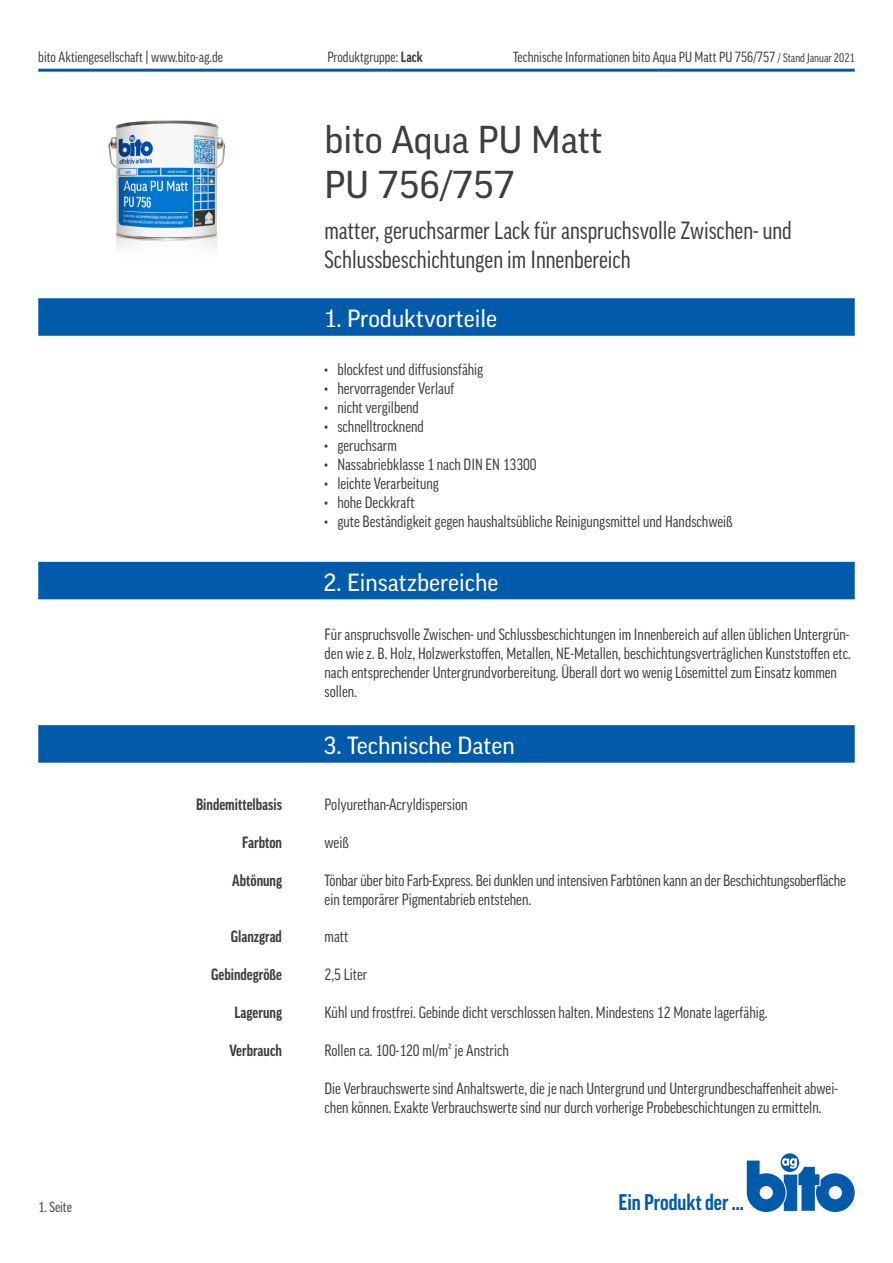
<style>
.page{position:relative;width:893px;height:1263px;background:#fff}
.page>*{position:absolute;margin:0;border:0;box-sizing:border-box;transform-origin:0 0}
.Headline{font:37.5px/45px "Good Pro";color:#3e3e3f}
.Subline{font:condensed 24px/28.8px "Good Pro";color:#3e3e3f}
.blauer_Balken{font:24px "Good Pro";color:#fff}
.t1{font:700 condensed 21.9px "Good Pro";color:#015aaa}
.Inhalt{font:condensed 15.75px/18.9px "Good Pro";color:#3e3e3f}
.Auflistung{font:700 condensed 15.75px "Good Pro";color:#3e3e3f}
.t2{font:condensed 14.25px "Good Pro";color:#3e3e3f}
.s1{font-weight:700}
.s2{font-size:12px}
</style>
<div class="page">
<hr style="left:38px;top:69px;width:817px;height:3px;background:#015aaa">
<svg style="left:781px;top:1153px;width:18px;height:19px"></svg>
<svg style="left:747px;top:1158px;width:108px;height:54px"></svg>
<div style="left:38px;top:562px;width:817px;height:37px;background:#015aaa"></div>
<div style="left:38px;top:725px;width:817px;height:38px;background:#015aaa"></div>
<div style="left:38px;top:298px;width:817px;height:38px;background:#015aaa"></div>
<img style="left:108px;top:120px;width:118px;height:128px">
<p class="t2" style="left:38px;top:49px;width:186px">bito Aktiengesellschaft | www.bito-ag.de</p>
<p class="t2" style="left:327px;top:49px;width:97px">Produktgruppe: <span class="s1">Lack</span></p>
<p class="t2" style="left:513px;top:49px;width:343px">Technische Informationen bito Aqua PU Matt PU 756/757 <span class="s2">/ Stand Januar 2021</span></p>
<p class="Headline" style="left:325px;top:117px;width:280px">bito Aqua PU Matt<br>PU 756/757</p>
<p class="Subline" style="left:325px;top:216px;width:469px">matter, geruchsarmer Lack für anspruchsvolle Zwischen- und<br>Schlussbeschichtungen im Innenbereich</p>
<p class="blauer_Balken" style="left:323px;top:305px;width:175px">1. Produktvorteile</p>
<p class="Inhalt" style="left:325px;top:360px;width:160px">• blockfest und diffusionsfähig</p>
<p class="Inhalt" style="left:325px;top:379px;width:131px">• hervorragender Verlauf</p>
<p class="Inhalt" style="left:325px;top:398px;width:96px">• nicht vergilbend</p>
<p class="Inhalt" style="left:325px;top:417px;width:101px">• schnelltrocknend</p>
<p class="Inhalt" style="left:325px;top:436px;width:74px">• geruchsarm</p>
<p class="Inhalt" style="left:325px;top:455px;width:214px">• Nassabriebklasse 1 nach DIN EN 13300</p>
<p class="Inhalt" style="left:325px;top:474px;width:116px">• leichte Verarbeitung</p>
<p class="Inhalt" style="left:325px;top:493px;width:92px">• hohe Deckkraft</p>
<p class="Inhalt" style="left:325px;top:511px;width:410px">• gute Beständigkeit gegen haushaltsübliche Reinigungsmittel und Handschweiß</p>
<p class="blauer_Balken" style="left:323px;top:568px;width:177px">2. Einsatzbereiche</p>
<p class="Inhalt" style="left:325px;top:625px;width:528px">Für anspruchsvolle Zwischen- und Schlussbeschichtungen im Innenbereich auf allen üblichen Untergrün&shy;den wie z. B. Holz, Holzwerkstoffen, Metallen, NE-Metallen, beschichtungsverträglichen Kunststoffen etc. nach entsprechender Untergrundvorbereitung. Überall dort wo wenig Lösemittel zum Einsatz kommen sollen.</p>
<p class="Auflistung" style="left:196px;top:796px;width:88px">Bindemittelbasis</p>
<p class="Auflistung" style="left:242px;top:833px;width:41px">Farbton</p>
<p class="Auflistung" style="left:232px;top:871px;width:51px">Abtönung</p>
<p class="Auflistung" style="left:231px;top:928px;width:53px">Glanzgrad</p>
<p class="Auflistung" style="left:211px;top:966px;width:72px">Gebindegröße</p>
<p class="Auflistung" style="left:235px;top:1003px;width:49px">Lagerung</p>
<p class="Auflistung" style="left:230px;top:1041px;width:54px">Verbrauch</p>
<p class="blauer_Balken" style="left:323px;top:732px;width:193px">3. Technische Daten</p>
<p class="Inhalt" style="left:325px;top:795px;width:144px">Polyurethan-Acryldispersion</p>
<p class="Inhalt" style="left:325px;top:833px;width:26px">weiß</p>
<p class="Inhalt" style="left:325px;top:871px;width:523px">Tönbar über bito Farb-Express. Bei dunklen und intensiven Farbtönen kann an der Beschichtungsoberfläche ein temporärer Pigmentabrieb entstehen.</p>
<p class="Inhalt" style="left:325px;top:927px;width:25px">matt</p>
<p class="Inhalt" style="left:325px;top:965px;width:44px">2,5 Liter</p>
<p class="Inhalt" style="left:325px;top:1003px;width:445px">Kühl und frostfrei. Gebinde dicht verschlossen halten. Mindestens 12 Monate lagerfähig.</p>
<p class="Inhalt" style="left:325px;top:1041px;width:186px">Rollen ca. 100-120 ml/m² je Anstrich</p>
<p class="Inhalt" style="left:325px;top:1078px;width:515px">Die Verbrauchswerte sind Anhaltswerte, die je nach Untergrund und Untergrundbeschaffenheit abwei&shy;chen können. Exakte Verbrauchswerte sind nur durch vorherige Probebeschichtungen zu ermitteln.</p>
<p class="t2" style="left:38px;top:1199px;width:35px">1. Seite</p>
<h3 class="t1" style="left:618px;top:1190px;width:127px">Ein Produkt der ...</h3>
</div>
